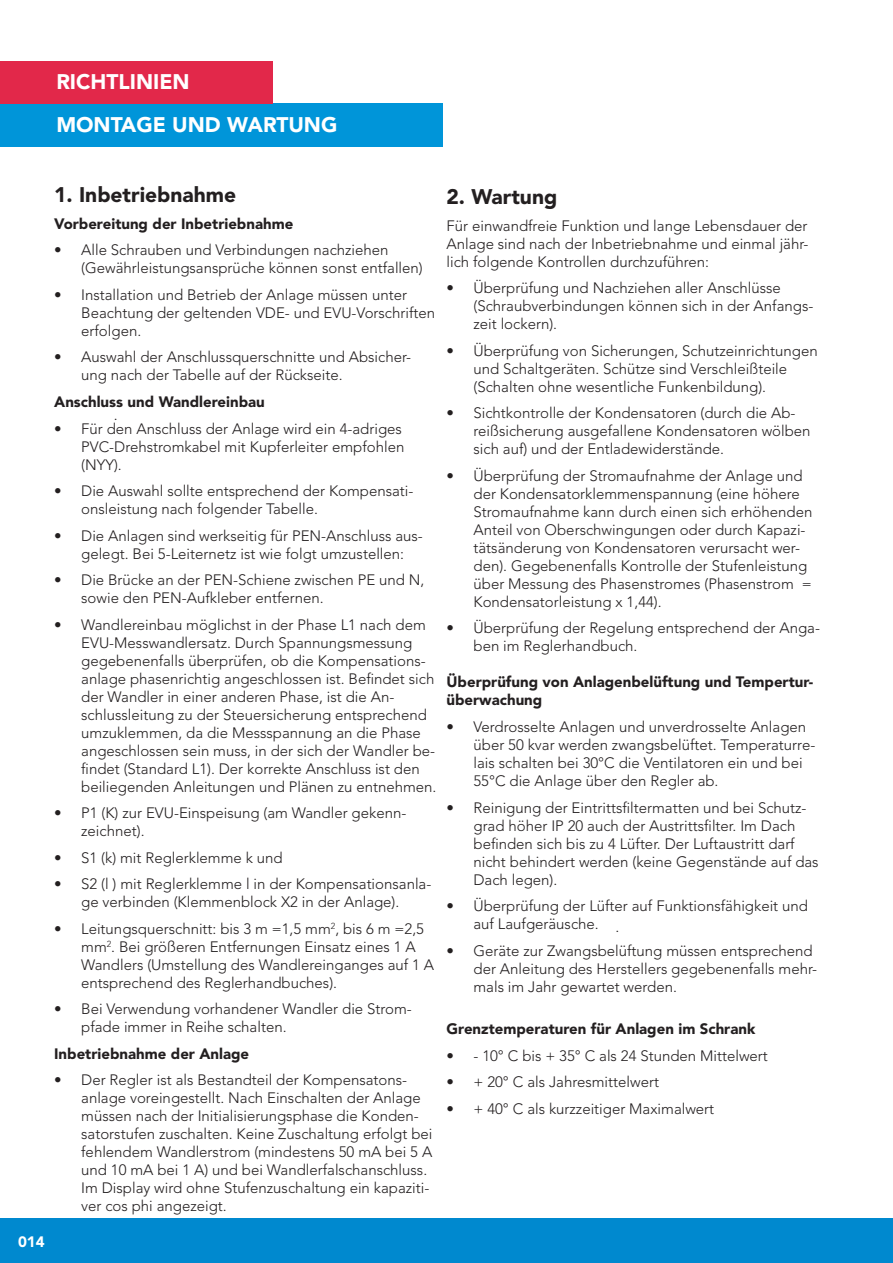
<style>
.page{position:relative;width:893px;height:1263px;background:#fff}
.page>*{position:absolute;margin:0;border:0;box-sizing:border-box;transform-origin:0 0}
.t1{font:900 21px "Avenir LT Std";color:#fff}
.Überschrift{font:900 21px "Avenir LT Std";color:#231f20}
.Fliesstext{font:300 15px/18px "Avenir LT Std";color:#231f20}
.Fliesstext-2{font:900 15px/18px "Avenir LT Std";color:#231f20}
.t2{font:900 15px "Avenir LT Std";color:#fff}
</style>
<div class="page">
<div style="left:0;top:1218px;width:893px;height:45px;background:#0089cf"></div>
<div style="left:0;top:103px;width:443px;height:43px;background:#0095d9"></div>
<div style="left:0;top:62px;width:272px;height:42px;background:#e2284a"></div>
<p class="t1" style="left:56px;top:69px;width:135px">RICHTLINIEN</p>
<p class="t1" style="left:56px;top:112px;width:283px">MONTAGE UND WARTUNG</p>
<p class="t2" style="left:18px;top:1232px;width:28px">014</p>
<p class="Überschrift" style="left:54px;top:182px;width:183px">1. Inbetriebnahme</p>
<p class="Fliesstext-2" style="left:54px;top:215px;width:241px">Vorbereitung der Inbetriebnahme</p>
<p class="Fliesstext" style="left:81px;top:241px;width:343px;text-indent:-27px">• Alle Schrauben und Verbindungen nachziehen (Gewährleistungsansprüche können sonst entfallen)</p>
<p class="Fliesstext" style="left:81px;top:286px;width:356px;text-indent:-27px">• Installation und Betrieb der Anlage müssen unter<br>Beachtung der geltenden VDE- und EVU-Vorschriften erfolgen.</p>
<p class="Fliesstext" style="left:81px;top:348px;width:332px;text-indent:-27px">• Auswahl der Anschlussquerschnitte und Absicher&shy;ung nach der Tabelle auf der Rückseite.</p>
<p class="Fliesstext-2" style="left:54px;top:393px;width:212px">Anschluss und Wandlereinbau</p>
<p class="Fliesstext" style="left:81px;top:419px;width:325px;text-indent:-27px">• Für den Anschluss der Anlage wird ein 4-adriges<br>PVC-Drehstromkabel mit Kupferleiter empfohlen (NYY).</p>
<p class="Fliesstext" style="left:81px;top:482px;width:334px;text-indent:-27px">• Die Auswahl sollte entsprechend der Kompensati&shy;onsleistung nach folgender Tabelle.</p>
<p class="Fliesstext" style="left:54px;top:526px;width:370px;text-align:center">• Die Anlagen sind werkseitig für PEN-Anschluss aus&shy;gelegt. Bei 5-Leiternetz ist wie folgt umzustellen:</p>
<p class="Fliesstext" style="left:81px;top:571px;width:345px;text-indent:-27px">• Die Brücke an der PEN-Schiene zwischen PE und N, sowie den PEN-Aufkleber entfernen.</p>
<p class="Fliesstext" style="left:81px;top:615px;width:357px;text-indent:-27px">• Wandlereinbau möglichst in der Phase L1 nach dem EVU-Messwandlersatz. Durch Spannungsmessung gegebenenfalls überprüfen, ob die Kompensations&shy;anlage phasenrichtig angeschlossen ist. Befindet sich der Wandler in einer anderen Phase, ist die An&shy;schlussleitung zu der Steuersicherung entsprechend umzuklemmen, da die Messspannung an die Phase angeschlossen sein muss, in der sich der Wandler be&shy;findet (Standard L1). Der korrekte Anschluss ist den beiliegenden Anleitungen und Plänen zu entnehmen.</p>
<p class="Fliesstext" style="left:81px;top:804px;width:327px;text-indent:-27px">• P1 (K) zur EVU-Einspeisung (am Wandler gekenn&shy;zeichnet).</p>
<p class="Fliesstext" style="left:54px;top:848px;width:230px">• S1 (k) mit Reglerklemme k und</p>
<p class="Fliesstext" style="left:54px;top:875px;width:379px;text-align:center">• S2 (l ) mit Reglerklemme l in der Kompensationsanla&shy;ge verbinden (Klemmenblock X2 in der Anlage).</p>
<p class="Fliesstext" style="left:81px;top:919px;width:354px;text-indent:-27px">• Leitungsquerschnitt: bis 3 m =1,5 mm<sup>2</sup>, bis 6 m =2,5 mm<sup>2</sup>. Bei größeren Entfernungen Einsatz eines 1 A Wandlers (Umstellung des Wandlereinganges auf 1 A entsprechend des Reglerhandbuches).</p>
<p class="Fliesstext" style="left:81px;top:1000px;width:332px;text-indent:-27px">• Bei Verwendung vorhandener Wandler die Strom&shy;pfade immer in Reihe schalten.</p>
<p class="Fliesstext-2" style="left:54px;top:1044px;width:197px">Inbetriebnahme der Anlage</p>
<p class="Fliesstext" style="left:81px;top:1071px;width:353px;text-indent:-27px">• Der Regler ist als Bestandteil der Kompensatons&shy;anlage voreingestellt. Nach Einschalten der Anlage müssen nach der Initialisierungsphase die Konden&shy;satorstufen zuschalten. Keine Zuschaltung erfolgt bei fehlendem Wandlerstrom (mindestens 50 mA bei 5 A und 10 mA bei 1 A) und bei Wandlerfalschanschluss.<br>Im Display wird ohne Stufenzuschaltung ein kapaziti&shy;ver cos phi angezeigt.</p>
<p class="Fliesstext" style="left:114px;top:406px;width:5px">.</p>
<p class="Überschrift" style="left:446px;top:184px;width:112px">2. Wartung</p>
<p class="Fliesstext" style="left:446px;top:216px;width:364px;text-align:justify">Für einwandfreie Funktion und lange Lebensdauer der Anlage sind nach der Inbetriebnahme und einmal jähr&shy;lich folgende Kontrollen durchzuführen:</p>
<p class="Fliesstext" style="left:473px;top:279px;width:341px;text-indent:-27px">• Überprüfung und Nachziehen aller Anschlüsse (Schraubverbindungen können sich in der Anfangs&shy;zeit lockern).</p>
<p class="Fliesstext" style="left:473px;top:341px;width:346px;text-indent:-27px">• Überprüfung von Sicherungen, Schutzeinrichtungen und Schaltgeräten. Schütze sind Verschleißteile (Schalten ohne wesentliche Funkenbildung).</p>
<p class="Fliesstext" style="left:473px;top:404px;width:339px;text-indent:-27px">• Sichtkontrolle der Kondensatoren (durch die Ab&shy;reißsicherung ausgefallene Kondensatoren wölben sich auf) und der Entladewiderstände.</p>
<p class="Fliesstext" style="left:473px;top:466px;width:340px;text-indent:-27px">• Überprüfung der Stromaufnahme der Anlage und der Kondensatorklemmenspannung (eine höhere Stromaufnahme kann durch einen sich erhöhenden Anteil von Oberschwingungen oder durch Kapazi&shy;tätsänderung von Kondensatoren verursacht wer&shy;den). Gegebenenfalls Kontrolle der Stufenleistung über Messung des Phasenstromes (Phasenstrom = Kondensatorleistung x 1,44).</p>
<p class="Fliesstext" style="left:473px;top:619px;width:348px;text-indent:-27px">• Überprüfung der Regelung entsprechend der Anga&shy;ben im Reglerhandbuch.</p>
<p class="Fliesstext-2" style="left:446px;top:673px;width:368px">Überprüfung von Anlagenbelüftung und Tempertur&shy;überwachung</p>
<p class="Fliesstext" style="left:473px;top:718px;width:343px;text-indent:-27px">• Verdrosselte Anlagen und unverdrosselte Anlagen über 50 kvar werden zwangsbelüftet. Temperaturre&shy;lais schalten bei 30°C die Ventilatoren ein und bei 55°C die Anlage über den Regler ab.</p>
<p class="Fliesstext" style="left:473px;top:798px;width:347px;text-indent:-27px">• Reinigung der Eintrittsfiltermatten und bei Schutz&shy;grad höher IP 20 auch der Austrittsfilter. Im Dach befinden sich bis zu 4 Lüfter. Der Luftaustritt darf nicht behindert werden (keine Gegenstände auf das Dach legen).</p>
<p class="Fliesstext" style="left:473px;top:897px;width:336px;text-indent:-27px">• Überprüfung der Lüfter auf Funktionsfähigkeit und auf Laufgeräusche.</p>
<p class="Fliesstext" style="left:473px;top:941px;width:345px;text-indent:-27px">• Geräte zur Zwangsbelüftung müssen entsprechend der Anleitung des Herstellers gegebenenfalls mehr&shy;mals im Jahr gewartet werden.</p>
<p class="Fliesstext" style="left:616px;top:918px;width:5px">.</p>
<p class="Fliesstext-2" style="left:446px;top:1020px;width:310px">Grenztemperaturen für Anlagen im Schrank</p>
<p class="Fliesstext" style="left:446px;top:1046px;width:323px">• - 10° C bis + 35° C als 24 Stunden Mittelwert</p>
<p class="Fliesstext" style="left:446px;top:1073px;width:214px">• + 20° C als Jahresmittelwert</p>
<p class="Fliesstext" style="left:446px;top:1099px;width:269px">• + 40° C als kurzzeitiger Maximalwert</p>
</div>
